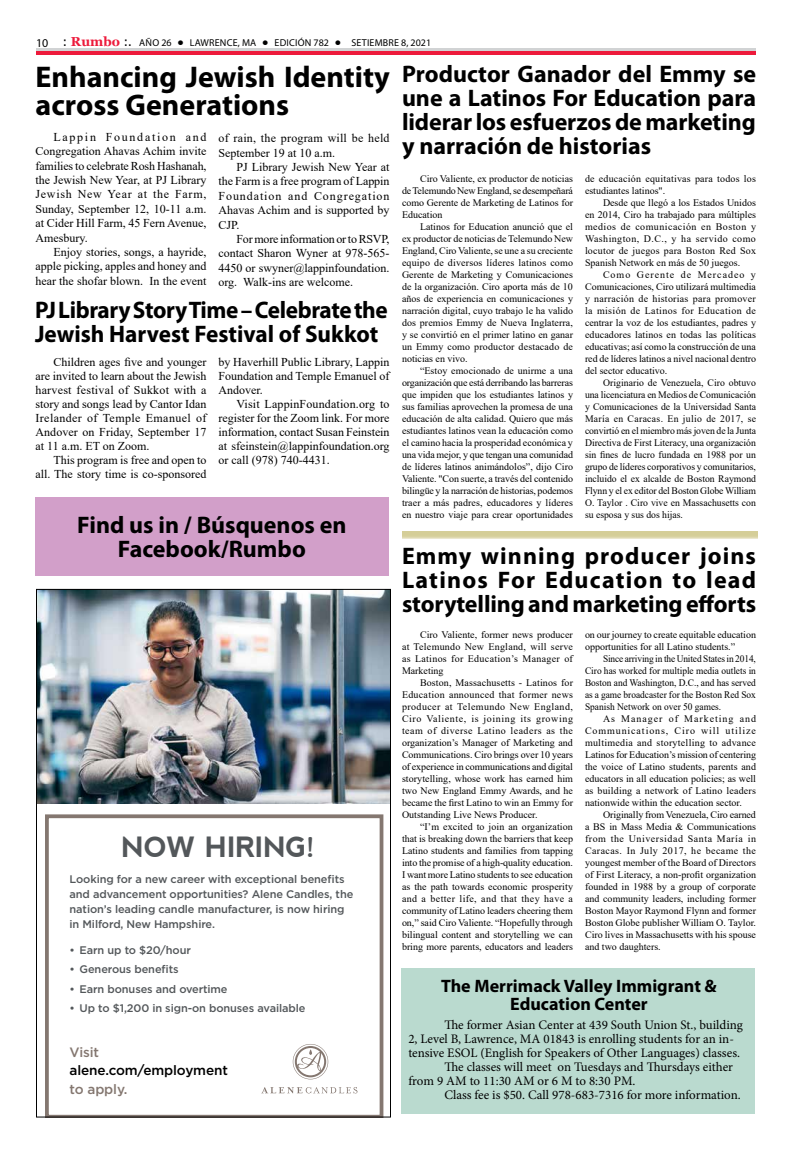
<style>
.page{position:relative;width:792px;height:1152px;background:#fff}
.page>*{position:absolute;margin:0;border:0;box-sizing:border-box;transform-origin:0 0}
.t1{font:700 30px/28px "Myriad Pro";color:#000}
.t2{font:700 28px "nevis";color:#53575a}
.t3{font:700 24px/24px "Myriad Pro";letter-spacing:-.005em;color:#000;text-align:justify}
.t4{font:700 18px/18px "Myriad Pro";color:#000;text-align:center}
.t5{font:500 13.6px "Gotham";letter-spacing:-.01em;color:#000}
.t6{font:500 13.6px "Gotham";letter-spacing:-.01em;color:#847770}
.t7{font:13px "Minion Pro";color:#000}
.t8{font:12px/14.4px "Times New Roman";color:#000;text-align:justify}
.t9{font:500 11px/15px "Gotham";letter-spacing:-.01em;color:#53575a}
.t10{font:10px/12px "Times New Roman";color:#000;text-align:justify}
.t11{font:10px/12px "Times New Roman";color:#000;text-align:justify;scale:.94 1}
.t12{font:10px "Myriad Pro";letter-spacing:.02em;color:#000}
.t13{font:10px/12px "Times New Roman";letter-spacing:.02em;color:#000}
.s1{font-size:12px}
.s2{font-family:"Tahoma";font-size:12px}
.s3{font-family:"Georgia";font-weight:700;font-size:13px;color:#ed1a3b}
.s4{font-family:"Tahoma";font-weight:700;color:#fff}
</style>
<div class="page">
<div style="left:36px;top:50px;width:720px;height:5px;background:#ed1a3b"></div>
<hr style="left:36px;top:48px;width:720px;height:2px;background:#d1d3d4">
<svg style="left:402px;top:531px;width:355px;height:8px;background:#d9d3a3"></svg>
<img style="left:38px;top:591px;width:351px;height:213px">
<svg style="left:45px;top:814px;width:338px;height:302px"></svg>
<svg style="left:293px;top:1044px;width:35px;height:35px"></svg>
<svg style="left:261px;top:1087px;width:96px;height:6px"></svg>
<div style="left:401px;top:968px;width:354px;height:145px;background:#badacf"></div>
<div style="left:35px;top:497px;width:354px;height:78px;background:#d29fc9"></div>
<p class="t12" style="left:36px;top:36px;width:397px"><span class="s1">10</span> <span class="s2">:</span> <span class="s3">Rumbo</span> <span class="s2">:.</span> AÑO 26 <span class="s4">•</span> LAWRENCE, MA <span class="s4">•</span> EDICIÓN 782 <span class="s4">•</span> SETIEMBRE 8, 2021</p>
<h1 class="t1" style="left:36px;top:62px;width:356px">Enhancing Jewish Identity across Generations</h1>
<p class="t8" style="left:36px;top:129px;width:173px;text-indent:18px">Lappin Foundation and Congregation Ahavas Achim invite families to celebrate Rosh Hashanah, the Jewish New Year, at PJ Library Jewish New Year at the Farm, Sunday, September 12, 10-11 a.m. at Cider Hill Farm, 45 Fern Avenue, Amesbury.</p>
<p class="t8" style="left:36px;top:244px;width:173px;text-indent:18px">Enjoy stories, songs, a hayride, apple picking, apples and honey and hear the shofar blown. In the event</p>
<p class="t8" style="left:218px;top:131px;width:173px">of rain, the program will be held<br>September 19 at 10 a.m.</p>
<p class="t8" style="left:218px;top:159px;width:173px;text-indent:18px">PJ Library Jewish New Year at the Farm is a free program of Lappin Foundation and Congregation Ahavas Achim and is supported by CJP.</p>
<p class="t8" style="left:218px;top:231px;width:173px;text-indent:18px">For more information or to RSVP, contact Sharon Wyner at 978-565- 4450 or swyner@lappinfoundation. org. Walk-ins are welcome.</p>
<h3 class="t3" style="left:35px;top:297px;width:354px">PJ Library Story Time – Celebrate the<br>Jewish Harvest Festival of Sukkot</h3>
<p class="t8" style="left:218px;top:354px;width:173px;line-height:14px">by Haverhill Public Library, Lappin Foundation and Temple Emanuel of Andover.</p>
<p class="t8" style="left:218px;top:396px;width:173px;line-height:14.1px;text-indent:18px">Visit LappinFoundation.org to register for the Zoom link. For more information, contact Susan Feinstein at sfeinstein@lappinfoundation.org or call (978) 740-4431.</p>
<p class="t8" style="left:36px;top:354px;width:173px;line-height:14px;text-indent:18px">Children ages five and younger are invited to learn about the Jewish harvest festival of Sukkot with a story and songs lead by Cantor Idan Irelander of Temple Emanuel of Andover on Friday, September 17 at 11 a.m. ET on Zoom.</p>
<p class="t8" style="left:36px;top:452px;width:173px;line-height:14px;text-align:right">This program is free and open to all. The story time is co-sponsored</p>
<h3 class="t3" style="left:77px;top:512px;width:271px;text-align:center">Find us in / Búsquenos en<br>Facebook/Rumbo</h3>
<h2 class="t2" style="left:122px;top:831px;width:195px">NOW HIRING!</h2>
<p class="t9" style="left:70px;top:872px;width:285px">Looking for a new career with exceptional benefits and advancement opportunities? Alene Candles, the nation’s leading candle manufacturer, is now hiring in Milford, New Hampshire.</p>
<p class="t9" style="left:70px;top:942px;width:123px">• Earn up to $20/hour</p>
<p class="t9" style="left:70px;top:962px;width:111px">• Generous benefits</p>
<p class="t9" style="left:70px;top:981px;width:160px">• Earn bonuses and overtime</p>
<p class="t9" style="left:70px;top:1001px;width:237px">• Up to $1,200 in sign-on bonuses available</p>
<h3 class="t6" style="left:70px;top:1043px;width:31px">Visit</h3>
<h3 class="t5" style="left:70px;top:1062px;width:160px">alene.com/employment</h3>
<h3 class="t6" style="left:70px;top:1080px;width:59px">to apply.</h3>
<h3 class="t3" style="left:402px;top:61px;width:356px">Productor Ganador del Emmy se une a Latinos For Education para liderar los esfuerzos de marketing y narración de historias</h3>
<p class="t10" style="left:402px;top:172px;width:173px;text-indent:18px">Ciro Valiente, ex productor de noticias de Telemundo New England, se desempeñará como Gerente de Marketing de Latinos for Education</p>
<p class="t10" style="left:402px;top:220px;width:173px;text-indent:18px">Latinos for Education anunció que el ex productor de noticias de Telemundo New England, Ciro Valiente, se une a su creciente equipo de diversos líderes latinos como Gerente de Marketing y Comunicaciones de la organización. Ciro aporta más de 10 años de experiencia en comunicaciones y narración digital, cuyo trabajo le ha valido dos premios Emmy de Nueva Inglaterra, y se convirtió en el primer latino en ganar un Emmy como productor destacado de noticias en vivo.</p>
<p class="t10" style="left:402px;top:364px;width:173px;text-indent:18px">“Estoy emocionado de unirme a una organización que está derribando las barreras que impiden que los estudiantes latinos y sus familias aprovechen la promesa de una educación de alta calidad. Quiero que más estudiantes latinos vean la educación como el camino hacia la prosperidad económica y una vida mejor, y que tengan una comunidad de líderes latinos animándolos”, dijo Ciro Valiente. "Con suerte, a través del contenido bilingüe y la narración de historias, podemos traer a más padres, educadores y líderes en nuestro viaje para crear oportunidades</p>
<p class="t13" style="left:585px;top:172px;width:172px">de educación equitativas para todos los estudiantes latinos".</p>
<p class="t10" style="left:585px;top:196px;width:173px;text-indent:18px">Desde que llegó a los Estados Unidos en 2014, Ciro ha trabajado para múltiples medios de comunicación en Boston y Washington, D.C., y ha servido como locutor de juegos para Boston Red Sox Spanish Network en más de 50 juegos.</p>
<p class="t10" style="left:585px;top:268px;width:173px;text-indent:18px">Como Gerente de Mercadeo y Comunicaciones, Ciro utilizará multimedia y narración de historias para promover la misión de Latinos for Education de centrar la voz de los estudiantes, padres y educadores latinos en todas las políticas educativas; así como la construcción de una red de líderes latinos a nivel nacional dentro del sector educativo.</p>
<p class="t10" style="left:585px;top:376px;width:173px;text-indent:18px">Originario de Venezuela, Ciro obtuvo una licenciatura en Medios de Comunicación y Comunicaciones de la Universidad Santa María en Caracas. En julio de 2017, se convirtió en el miembro más joven de la Junta Directiva de First Literacy, una organización sin fines de lucro fundada en 1988 por un grupo de líderes corporativos y comunitarios, incluido el ex alcalde de Boston Raymond Flynn y el ex editor del Boston Globe William O. Taylor . Ciro vive en Massachusetts con su esposa y sus dos hijas.</p>
<h3 class="t3" style="left:402px;top:543px;width:356px">Emmy winning producer joins Latinos For Education to lead storytelling and marketing efforts</h3>
<p class="t10" style="left:402px;top:628px;width:173px;text-indent:18px">Ciro Valiente, former news producer at Telemundo New England, will serve as Latinos for Education’s Manager of Marketing</p>
<p class="t10" style="left:402px;top:676px;width:173px;text-indent:18px">Boston, Massachusetts - Latinos for Education announced that former news producer at Telemundo New England, Ciro Valiente, is joining its growing team of diverse Latino leaders as the organization’s Manager of Marketing and Communications. Ciro brings over 10 years of experience in communications and digital storytelling, whose work has earned him two New England Emmy Awards, and he became the first Latino to win an Emmy for Outstanding Live News Producer.</p>
<p class="t10" style="left:402px;top:820px;width:173px;text-indent:18px">“I’m excited to join an organization that is breaking down the barriers that keep Latino students and families from tapping into the promise of a high-quality education.<br>I want more Latino students to see education as the path towards economic prosperity and a better life, and that they have a community of Latino leaders cheering them on,” said Ciro Valiente. “Hopefully through bilingual content and storytelling we can bring more parents, educators and leaders</p>
<p class="t10" style="left:585px;top:628px;width:173px">on our journey to create equitable education opportunities for all Latino students.”</p>
<p class="t11" style="left:585px;top:652px;width:183px;text-indent:18px">Since arriving in the United States in 2014, Ciro has worked for multiple media outlets in Boston and Washington, D.C., and has served as a game broadcaster for the Boston Red Sox Spanish Network on over 50 games.</p>
<p class="t10" style="left:585px;top:712px;width:173px;text-indent:18px">As Manager of Marketing and Communications, Ciro will utilize multimedia and storytelling to advance Latinos for Education’s mission of centering the voice of Latino students, parents and educators in all education policies; as well as building a network of Latino leaders nationwide within the education sector.</p>
<p class="t10" style="left:585px;top:808px;width:173px;text-indent:18px">Originally from Venezuela, Ciro earned a BS in Mass Media &amp; Communications from the Universidad Santa María in Caracas. In July 2017, he became the youngest member of the Board of Directors of First Literacy, a non-profit organization founded in 1988 by a group of corporate and community leaders, including former Boston Mayor Raymond Flynn and former Boston Globe publisher William O. Taylor.<br>Ciro lives in Massachusetts with his spouse and two daughters.</p>
<h3 class="t4" style="left:441px;top:976px;width:277px">The Merrimack Valley Immigrant &amp;<br>Education Center</h3>
<h3 class="t7" style="left:444px;top:1016px;width:300px">The former Asian Center at 439 South Union St., building</h3>
<h3 class="t7" style="left:408px;top:1030px;width:327px">2, Level B, Lawrence, MA 01843 is enrolling students for an in-</h3>
<h3 class="t7" style="left:408px;top:1044px;width:333px">tensive ESOL (English for Speakers of Other Languages) classes.</h3>
<h3 class="t7" style="left:444px;top:1058px;width:290px">The classes will meet on Tuesdays and Thursdays either</h3>
<h3 class="t7" style="left:408px;top:1072px;width:229px">from 9 AM to 11:30 AM or 6 M to 8:30 PM.</h3>
<h3 class="t7" style="left:444px;top:1086px;width:298px">Class fee is $50. Call 978-683-7316 for more information.</h3>
</div>
